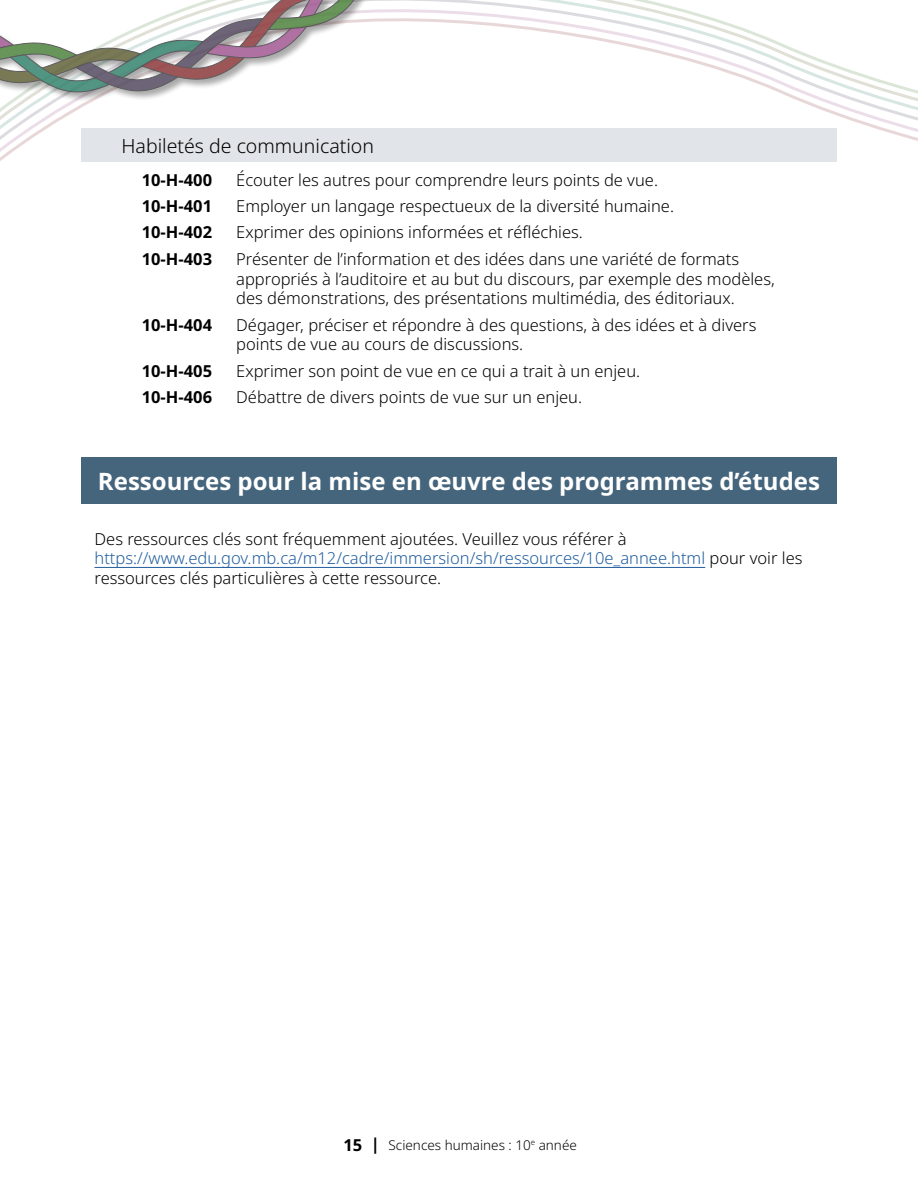
<style>
.page{position:relative;width:918px;height:1188px;background:#fff}
.page>*{position:absolute;margin:0;border:0;box-sizing:border-box;transform-origin:0 0}
.H2_White{font:700 24px "Noto Sans";color:#fff}
.GLO{font:300 19.5px "Noto Sans";color:#000}
.Learning_Outcome{font:300 16.5px/19.8px "Noto Sans";color:#000}
.Paragraph{font:300 16.5px/19.8px "Noto Sans";color:#000}
.Learning_Outcome-2{font:700 16.5px "Noto Sans";color:#000}
.t1{font:300 13.5px "Noto Sans";color:#000}
.s1{color:#215e9e}
.s2{font-weight:700;font-size:16.5px}
</style>
<div class="page">
<svg style="left:0;top:0;width:918px;height:161px"></svg>
<div style="left:0;top:0;width:515px;height:102px;background:#000;opacity:.4"></div>
<svg style="left:0;top:0;width:407px;height:96px"></svg>
<div style="left:81px;top:129px;width:756px;height:33px;background:#e1e4e8"></div>
<div style="left:81px;top:457px;width:756px;height:47px;background:#45657d"></div>
<hr style="left:94px;top:567px;width:611px;height:1px;background:#215e9e">
<h4 class="GLO" style="left:122px;top:132px;width:254px">Habiletés de communication</h4>
<p class="Learning_Outcome-2" style="left:142px;top:168px;width:72px">10-H-400</p>
<p class="Learning_Outcome" style="left:236px;top:170px;width:423px">Écouter les autres pour comprendre leurs points de vue.</p>
<p class="Learning_Outcome-2" style="left:142px;top:195px;width:72px">10-H-401</p>
<p class="Learning_Outcome" style="left:236px;top:197px;width:439px">Employer un langage respectueux de la diversité humaine.</p>
<p class="Learning_Outcome-2" style="left:142px;top:221px;width:72px">10-H-402</p>
<p class="Learning_Outcome" style="left:236px;top:223px;width:348px">Exprimer des opinions informées et réfléchies.</p>
<p class="Learning_Outcome-2" style="left:142px;top:247px;width:72px">10-H-403</p>
<p class="Learning_Outcome" style="left:236px;top:249px;width:540px">Présenter de l’information et des idées dans une variété de formats appropriés à l’auditoire et au but du discours, par exemple des modèles, des démonstrations, des présentations multimédia, des éditoriaux.</p>
<p class="Learning_Outcome-2" style="left:142px;top:313px;width:72px">10-H-404</p>
<p class="Learning_Outcome" style="left:236px;top:315px;width:522px">Dégager, préciser et répondre à des questions, à des idées et à divers points de vue au cours de discussions.</p>
<p class="Learning_Outcome-2" style="left:142px;top:359px;width:72px">10-H-405</p>
<p class="Learning_Outcome" style="left:236px;top:361px;width:405px">Exprimer son point de vue en ce qui a trait à un enjeu.</p>
<p class="Learning_Outcome-2" style="left:142px;top:385px;width:72px">10-H-406</p>
<p class="Learning_Outcome" style="left:236px;top:388px;width:347px">Débattre de divers points de vue sur un enjeu.</p>
<h2 class="H2_White" style="left:98px;top:464px;width:724px">Ressources pour la mise en œuvre des programmes d’études</h2>
<p class="Paragraph" style="left:94px;top:529px;width:710px">Des ressources clés sont fréquemment ajoutées. Veuillez vous référer à <span class="s1">https://www.edu.gov.mb.ca/m12/cadre/immersion/sh/ressources/10e_annee.html</span> pour voir les ressources clés particulières à cette ressource.</p>
<p class="t1" style="left:343px;top:1135px;width:235px"><span class="s2">15 |</span> Sciences humaines : 10<sup>e</sup> année</p>
</div>
